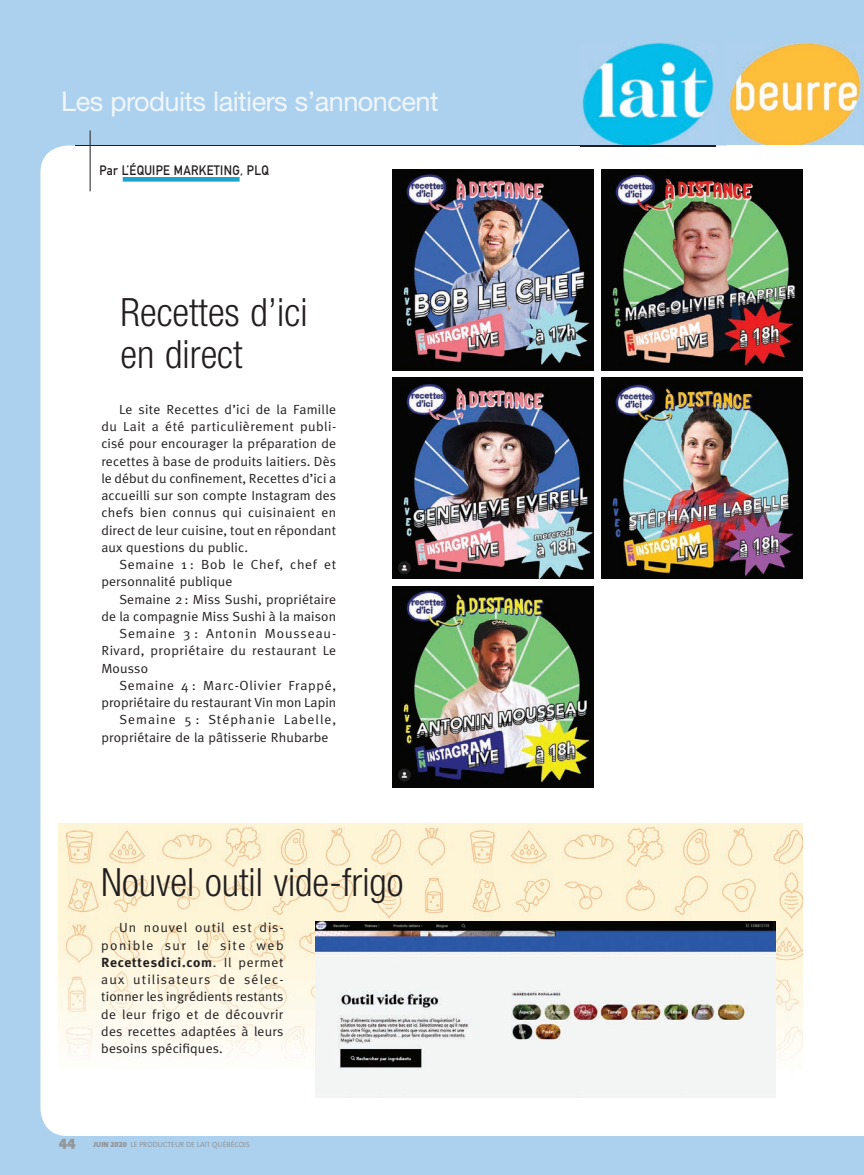
<style>
.page{position:relative;width:864px;height:1175px;background:#acd1ee}
.page>*{position:absolute;margin:0;border:0;box-sizing:border-box;transform-origin:0 0}
.t1{font:300 condensed 39px/42px "Helvetica Neue";color:#231f20}
.t2{font:27.15px "Helvetica Neue";letter-spacing:-.02em;color:#f0f6fb}
.t3{font:13.5px "DIN Mittelschrift";letter-spacing:.025em;color:#231f20;scale:.9 1}
.t4{font:13.2px/17.2px "Meta Plus Normal";letter-spacing:.01em;color:#231f20;text-align:justify;scale:1.05 1}
.t5{font:13.2px/17.2px "Meta Plus Normal";letter-spacing:.08em;color:#231f20;text-align:right;scale:1.05 1}
.t6{font:13.2px "Meta Plus Normal";letter-spacing:.035em;color:#231f20;scale:1.05 1}
.t7{font:13.2px "Meta Plus Normal";letter-spacing:.05em;color:#231f20;scale:1.05 1}
.t8{font:13.2px "Meta Plus Normal";letter-spacing:.07em;color:#231f20;scale:1.05 1}
.t9{font:13.2px "Meta Plus Normal";letter-spacing:.065em;color:#231f20;scale:1.05 1}
.t10{font:700 13.2px "Meta Plus";letter-spacing:.05em;color:#231f20;scale:1.05 1}
.t11{font:7.5px "The Sans";color:#939598}
.s1{font-family:"Meta Plus Normal";font-weight:400}
.s2{font-family:"The Mix Black Caps";font-size:15px}
.s3{font-weight:900}
.s4{font-family:"The Sans Black Expert"}
</style>
<div class="page">
<div style="left:40px;top:146px;width:824px;height:990px;background:#fff"></div>
<img style="left:59px;top:823px;width:743px;height:290px">
<hr style="left:90px;top:130px;width:1px;height:61px;background:#231f20">
<hr style="left:75px;top:145px;width:640px;height:1px;background:#231f20">
<img style="left:727px;top:42px;width:135px;height:106px">
<img style="left:580px;top:42px;width:135px;height:106px">
<img style="left:580px;top:145px;width:135px;height:1px">
<img style="left:580px;top:146px;width:135px;height:1px">
<div style="left:92px;top:156px;width:171px;height:26px;background:#fff"></div>
<svg style="left:123px;top:177px;width:117px;height:5px"></svg>
<img style="left:315px;top:922px;width:461px;height:175px">
<img style="left:393px;top:169px;width:201px;height:201px">
<img style="left:393px;top:378px;width:201px;height:201px">
<img style="left:393px;top:586px;width:201px;height:201px">
<img style="left:601px;top:169px;width:201px;height:201px">
<img style="left:601px;top:378px;width:201px;height:201px">
<h2 class="t2" style="left:61px;top:91px;width:379px">Les produits laitiers s’annoncent</h2>
<p class="t3" style="left:99px;top:165px;width:190px">Par L’ÉQUIPE MARKETING, PLQ</p>
<h1 class="t1" style="left:121px;top:295px;width:188px">Recettes d’ici en direct</h1>
<p class="t4" style="left:101px;top:400px;width:225px;text-indent:18px">Le site Recettes d’ici de la Famille du Lait a été particulièrement publi&shy;cisé pour encourager la préparation de recettes à base de produits laitiers. Dès le début du confinement, Recettes d’ici a accueilli sur son compte Instagram des chefs bien connus qui cuisinaient en direct de leur cuisine, tout en répondant aux questions du public.</p>
<p class="t4" style="left:101px;top:556px;width:225px;text-indent:18px">Semaine 1 : Bob le Chef, chef et personnalité publique</p>
<p class="t4" style="left:119px;top:590px;width:208px">Semaine 2 : Miss Sushi, propriétaire</p>
<p class="t4" style="left:101px;top:607px;width:225px">de la compagnie Miss Sushi à la maison</p>
<p class="t9" style="left:119px;top:626px;width:208px">Semaine 3 : Antonin Mousseau-</p>
<p class="t6" style="left:101px;top:643px;width:225px">Rivard, propriétaire du restaurant Le</p>
<p class="t4" style="left:101px;top:659px;width:46px">Mousso</p>
<p class="t7" style="left:119px;top:677px;width:208px">Semaine 4 : Marc-Olivier Frappé,</p>
<p class="t4" style="left:101px;top:694px;width:225px">propriétaire du restaurant Vin mon Lapin</p>
<p class="t8" style="left:119px;top:712px;width:208px">Semaine 5 : Stéphanie Labelle,</p>
<p class="t4" style="left:101px;top:728px;width:218px">propriétaire de la pâtisserie Rhubarbe</p>
<h1 class="t1" style="left:101px;top:864px;width:304px">Nouvel outil vide-frigo</h1>
<p class="t5" style="left:101px;top:919px;width:175px">Un nouvel outil est dis&shy;ponible sur le site web</p>
<p class="t10" style="left:101px;top:954px;width:175px">Recettesdici.com<span class="s1">. Il permet</span></p>
<p class="t4" style="left:101px;top:971px;width:175px">aux utilisateurs de sélec&shy;tionner les ingrédients restants de leur frigo et de découvrir des recettes adaptées à leurs besoins spécifiques.</p>
<p class="t11" style="left:59px;top:1141px;width:193px"><span class="s2">44</span> <span class="s3">JUIN</span> <span class="s4">2020</span> LE PRODUCTEUR DE LAIT QUÉBÉCOIS</p>
</div>
